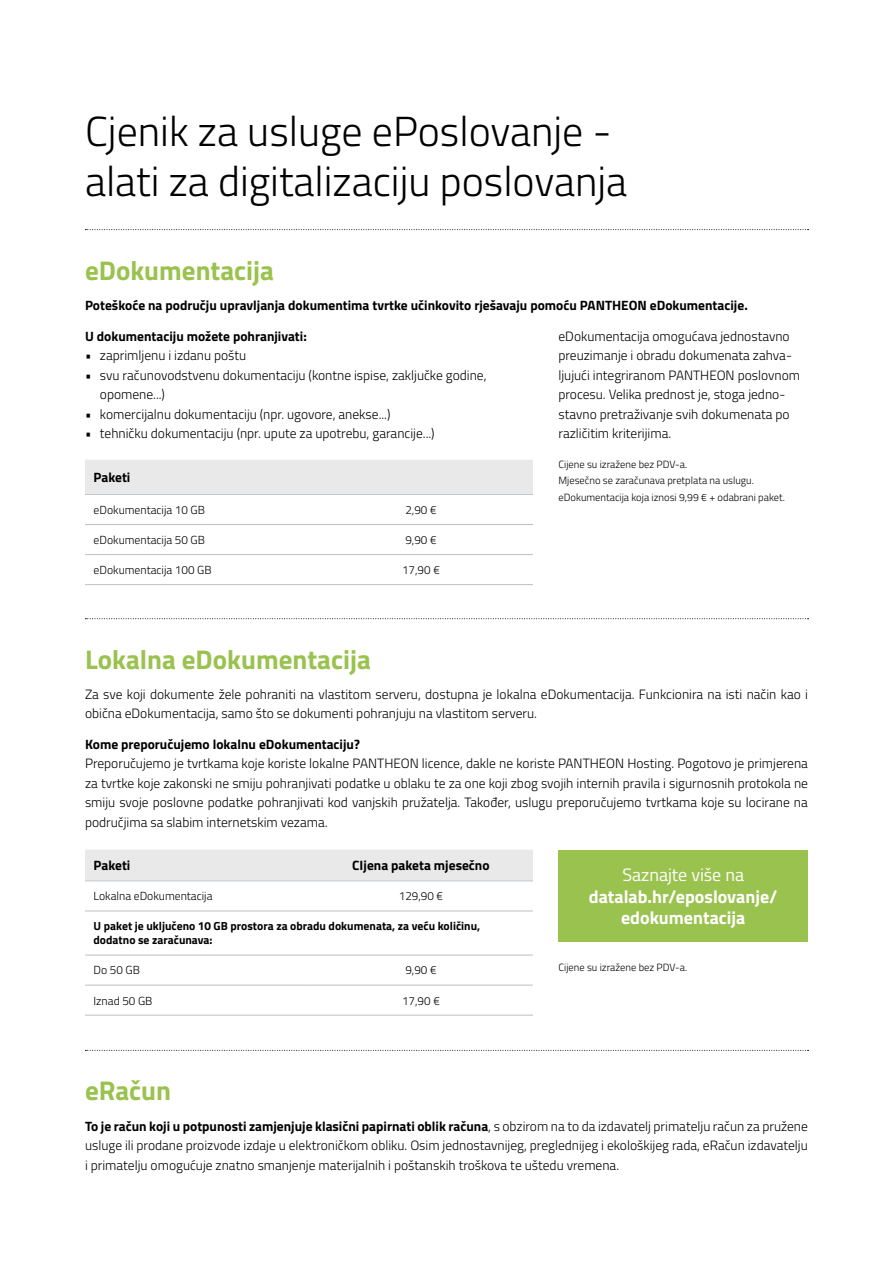
<style>
.page{position:relative;width:893px;height:1263px;background:#fff}
.page>*{position:absolute;margin:0;border:0;box-sizing:border-box;transform-origin:0 0}
.t1{font:300 42px/49.5px "Titillium";color:#000}
.t2{font:700 27px "Titillium";color:#9ac24e}
.t3{font:700 18px/21.6px "Titillium";color:#fff;text-align:center}
.t4{font:18px "Titillium";color:#fff}
.t5{font:300 13.5px/19.5px "Titillium";color:#000}
.t6{font:700 13.5px "Titillium";color:#000}
.t7{font:300 11.7px "Titillium";color:#000}
.t8{font:700 11.7px/14.1px "Titillium";color:#000}
.t9{font:300 10.5px/16.8px "Titillium";color:#000}
.s1{font-weight:700}
</style>
<div class="page">
<div style="left:85px;top:850px;width:448px;height:30px;background:#e9e9ea"></div>
<hr style="left:85px;top:910px;width:224px;height:1px;background:#bcbec0">
<hr style="left:309px;top:910px;width:224px;height:1px;background:#bcbec0">
<hr style="left:85px;top:955px;width:224px;height:1px;background:#bcbec0">
<hr style="left:309px;top:955px;width:224px;height:1px;background:#bcbec0">
<hr style="left:85px;top:985px;width:224px;height:1px;background:#bcbec0">
<hr style="left:309px;top:985px;width:224px;height:1px;background:#bcbec0">
<hr style="left:85px;top:1015px;width:224px;height:1px;background:#bcbec0">
<hr style="left:309px;top:1015px;width:224px;height:1px;background:#bcbec0">
<hr style="left:85px;top:880px;width:224px;height:1px;background:#c1c9cf">
<hr style="left:309px;top:880px;width:224px;height:1px;background:#c1c9cf">
<svg style="left:85px;top:229px;width:723px;height:1px"></svg>
<div style="left:85px;top:460px;width:448px;height:34px;background:#e9e9ea"></div>
<hr style="left:85px;top:524px;width:224px;height:1px;background:#bcbec0">
<hr style="left:309px;top:524px;width:224px;height:1px;background:#bcbec0">
<hr style="left:85px;top:554px;width:224px;height:1px;background:#bcbec0">
<hr style="left:309px;top:554px;width:224px;height:1px;background:#bcbec0">
<hr style="left:85px;top:584px;width:224px;height:1px;background:#bcbec0">
<hr style="left:309px;top:584px;width:224px;height:1px;background:#bcbec0">
<hr style="left:85px;top:494px;width:224px;height:1px;background:#c1c9cf">
<hr style="left:309px;top:494px;width:224px;height:1px;background:#c1c9cf">
<svg style="left:85px;top:618px;width:723px;height:1px"></svg>
<div style="left:558px;top:850px;width:250px;height:92px;background:#9ac24e"></div>
<svg style="left:85px;top:1050px;width:723px;height:1px"></svg>
<h1 class="t1" style="left:85px;top:105px;width:544px">Cjenik za usluge ePoslovanje - alati za digitalizaciju poslovanja</h1>
<h2 class="t2" style="left:85px;top:250px;width:190px">eDokumentacija</h2>
<p class="t6" style="left:85px;top:295px;width:664px">Poteškoće na području upravljanja dokumentima tvrtke učinkovito rješavaju pomoću PANTHEON eDokumentacije.</p>
<p class="t6" style="left:85px;top:326px;width:223px">U dokumentaciju možete pohranjivati:</p>
<p class="t5" style="left:85px;top:345px;width:163px">• zaprimljenu i izdanu poštu</p>
<p class="t5" style="left:100px;top:365px;width:388px;text-indent:-15px">• svu računovodstvenu dokumentaciju (kontne ispise, zaključke godine, opomene...)</p>
<p class="t5" style="left:85px;top:404px;width:307px">• komercijalnu dokumentaciju (npr. ugovore, anekse...)</p>
<p class="t5" style="left:85px;top:423px;width:351px">• tehničku dokumentaciju (npr. upute za upotrebu, garancije...)</p>
<p class="t6" style="left:94px;top:467px;width:38px">Paketi</p>
<p class="t7" style="left:94px;top:501px;width:113px">eDokumentacija 10 GB</p>
<p class="t7" style="left:405px;top:501px;width:33px">2,90 €</p>
<p class="t7" style="left:94px;top:531px;width:113px">eDokumentacija 50 GB</p>
<p class="t7" style="left:405px;top:531px;width:33px">9,90 €</p>
<p class="t7" style="left:94px;top:561px;width:120px">eDokumentacija 100 GB</p>
<p class="t7" style="left:402px;top:561px;width:39px">17,90 €</p>
<p class="t5" style="left:558px;top:326px;width:243px">eDokumentacija omogućava jednostavno preuzimanje i obradu dokumenata zahva&shy;ljujući integriranom PANTHEON poslovnom procesu. Velika prednost je, stoga jedno&shy;stavno pretraživanje svih dokumenata po različitim kriterijima.</p>
<p class="t9" style="left:558px;top:455px;width:228px">Cijene su izražene bez PDV-a.<br>Mjesečno se zaračunava pretplata na uslugu. eDokumentacija koja iznosi 9,99 € + odabrani paket.</p>
<h2 class="t2" style="left:85px;top:639px;width:287px">Lokalna eDokumentacija</h2>
<p class="t5" style="left:85px;top:684px;width:724px">Za sve koji dokumente žele pohraniti na vlastitom serveru, dostupna je lokalna eDokumentacija. Funkcionira na isti način kao i obična eDokumentacija, samo što se dokumenti pohranjuju na vlastitom serveru.</p>
<p class="t6" style="left:85px;top:733px;width:276px">Kome preporučujemo lokalnu eDokumentaciju?</p>
<p class="t5" style="left:85px;top:753px;width:724px;text-align:justify">Preporučujemo je tvrtkama koje koriste lokalne PANTHEON licence, dakle ne koriste PANTHEON Hosting. Pogotovo je primjerena za tvrtke koje zakonski ne smiju pohranjivati podatke u oblaku te za one koji zbog svojih internih pravila i sigurnosnih protokola ne smiju svoje poslovne podatke pohranjivati kod vanjskih pružatelja. Također, uslugu preporučujemo tvrtkama koje su locirane na područjima sa slabim internetskim vezama.</p>
<p class="t6" style="left:94px;top:855px;width:38px">Paketi</p>
<p class="t6" style="left:352px;top:855px;width:139px">CIjena paketa mjesečno</p>
<p class="t7" style="left:94px;top:888px;width:121px">Lokalna eDokumentacija</p>
<p class="t7" style="left:399px;top:888px;width:46px">129,90 €</p>
<p class="t8" style="left:94px;top:919px;width:388px">U paket je uključeno 10 GB prostora za obradu dokumenata, za veću količinu, dodatno se zaračunava:</p>
<p class="t7" style="left:94px;top:962px;width:48px">Do 50 GB</p>
<p class="t7" style="left:405px;top:962px;width:33px">9,90 €</p>
<p class="t7" style="left:94px;top:992px;width:60px">Iznad 50 GB</p>
<p class="t7" style="left:402px;top:992px;width:39px">17,90 €</p>
<h3 class="t4" style="left:622px;top:861px;width:123px">Saznajte više na</h3>
<h3 class="t3" style="left:589px;top:884px;width:190px">datalab.hr/eposlovanje/ edokumentacija</h3>
<p class="t9" style="left:558px;top:958px;width:130px">Cijene su izražene bez PDV-a.</p>
<h2 class="t2" style="left:85px;top:1070px;width:88px">eRačun</h2>
<p class="t5" style="left:85px;top:1115px;width:724px;text-align:justify"><span class="s1">To je račun koji u potpunosti zamjenjuje klasični papirnati oblik računa</span>, s obzirom na to da izdavatelj primatelju račun za pružene usluge ili prodane proizvode izdaje u elektroničkom obliku. Osim jednostavnijeg, preglednijeg i ekološkijeg rada, eRačun izdavatelju i primatelju omogućuje znatno smanjenje materijalnih i poštanskih troškova te uštedu vremena.</p>
</div>
